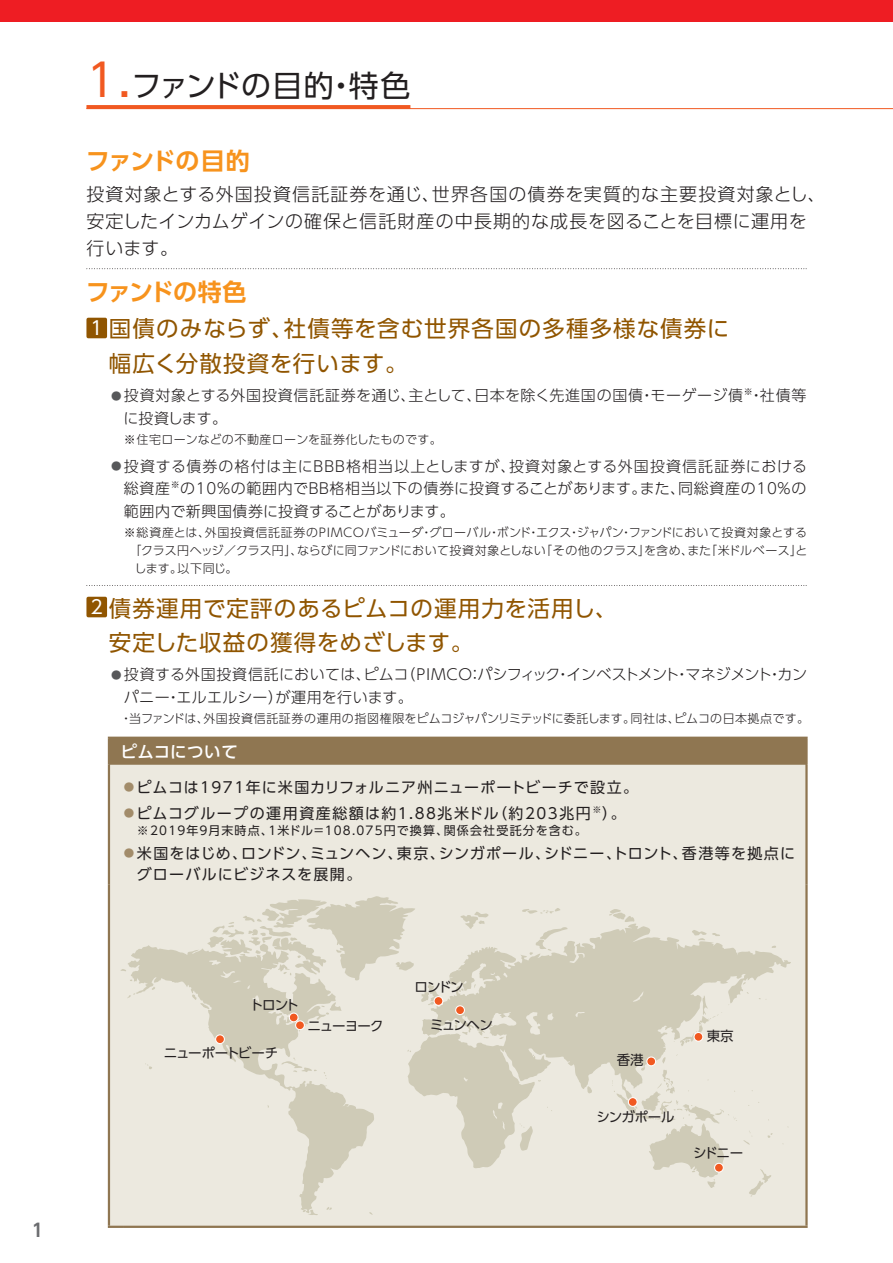
<style>
.page{position:relative;width:893px;height:1263px;background:#fff}
.page>*{position:absolute;margin:0;border:0;box-sizing:border-box;transform-origin:0 0}
.t1{font:30px "UD Shin Go Pro";letter-spacing:-.02em;color:#231f20}
.t2{font:700 24px "UD Shin Go Pro De";letter-spacing:-.05em;color:#f7931d}
.t3{font:22.5px/34.5px "UD Shin Go Pro";letter-spacing:.045em;color:#905500}
.t4{font:300 18px/27px "UD Shin Go Pro";letter-spacing:.055em;color:#231f20}
.t5{font:700 18px "UD Shin Go Pro De";color:#6c6d70}
.t6{font:500 16.5px "UD Shin Go Pro";letter-spacing:.025em;color:#fff}
.t7{font:300 15px/22.5px "UD Shin Go Pro";letter-spacing:.02em;color:#231f20}
.t8{font:15px/21px "UD Shin Go Pro";letter-spacing:.08em;color:#231f20}
.t9{font:15px "UD Shin Go Pro";letter-spacing:.1em;color:#231f20}
.t10{font:13.5px "UD Shin Go Pro";letter-spacing:-.06em;color:#231f20}
.t11{font:300 12px "UD Shin Go Pro";letter-spacing:.015em;color:#231f20}
.t12{font:12px "UD Shin Go Pro";letter-spacing:.1em;color:#231f20}
.s1{font-size:45px;color:#f15921}
.s2{font-size:18.75px;color:#fff}
.s3{font-size:10.5px;color:#57585a}
.s4{font-weight:300;font-size:10.5px;color:#a28c6a}
</style>
<div class="page">
<div style="left:0;top:0;width:893px;height:21px;background:#ee1d23"></div>
<svg style="left:87px;top:268px;width:720px;height:1px"></svg>
<div style="left:109px;top:738px;width:697px;height:27px;background:#8f7651"></div>
<div style="left:110px;top:765px;width:695px;height:461px;background:#ece9df"></div>
<svg style="left:108px;top:737px;width:16px;height:2px"></svg>
<hr style="left:108px;top:739px;width:2px;height:26px;background:#8f7651">
<hr style="left:124px;top:737px;width:684px;height:2px;background:#8f7651">
<hr style="left:805px;top:739px;width:3px;height:26px;background:#8f7651">
<hr style="left:108px;top:765px;width:2px;height:120px;background:#8f7651">
<hr style="left:805px;top:765px;width:3px;height:120px;background:#8f7651">
<hr style="left:108px;top:885px;width:2px;height:341px;background:#8f7651">
<hr style="left:805px;top:885px;width:3px;height:341px;background:#8f7651">
<svg style="left:108px;top:1226px;width:16px;height:2px"></svg>
<hr style="left:124px;top:1226px;width:684px;height:2px;background:#8f7651">
<div style="left:86px;top:318px;width:21px;height:20px;background:#905500;border-radius:2px"></div>
<svg style="left:87px;top:585px;width:720px;height:1px"></svg>
<div style="left:86px;top:597px;width:21px;height:20px;background:#905500;border-radius:2px"></div>
<svg style="left:460px;top:911px;width:29px;height:12px"></svg>
<svg style="left:609px;top:909px;width:26px;height:13px"></svg>
<svg style="left:522px;top:908px;width:38px;height:6px"></svg>
<svg style="left:749px;top:1169px;width:22px;height:28px"></svg>
<svg style="left:127px;top:943px;width:247px;height:270px;background:#e4e1d4"></svg>
<svg style="left:302px;top:1209px;width:16px;height:7px"></svg>
<svg style="left:369px;top:1212px;width:4px;height:4px"></svg>
<svg style="left:326px;top:1207px;width:6px;height:4px"></svg>
<svg style="left:120px;top:968px;width:6px;height:4px"></svg>
<svg style="left:324px;top:1072px;width:3px;height:7px"></svg>
<svg style="left:281px;top:1057px;width:36px;height:15px"></svg>
<svg style="left:145px;top:1063px;width:7px;height:6px"></svg>
<svg style="left:207px;top:896px;width:208px;height:85px;background:#ddd9ca"></svg>
<svg style="left:408px;top:923px;width:383px;height:245px;background:#dedacc"></svg>
<svg style="left:407px;top:1049px;width:4px;height:3px"></svg>
<svg style="left:215px;top:1034px;width:10px;height:10px"></svg>
<svg style="left:455px;top:1005px;width:10px;height:10px"></svg>
<svg style="left:673px;top:995px;width:49px;height:51px;background:#e1dbcd"></svg>
<svg style="left:612px;top:1054px;width:125px;height:134px;background:#e4e0d3"></svg>
<svg style="left:421px;top:983px;width:22px;height:23px"></svg>
<svg style="left:289px;top:1012px;width:16px;height:18px"></svg>
<hr style="left:86px;top:108px;width:807px;height:1px;background:#f15921">
<svg style="left:86px;top:105px;width:324px;height:4px"></svg>
<p class="t5" style="left:32px;top:1215px;width:13px">1</p>
<h1 class="t1" style="left:86px;top:61px;width:325px"><span class="s1">1.</span>ファンドの目的・特色</h1>
<h2 class="t2" style="left:86px;top:141px;width:166px">ファンドの目的</h2>
<p class="t4" style="left:86px;top:180px;width:741px">投資対象とする外国投資信託証券を通じ、世界各国の債券を実質的な主要投資対象とし、安定したインカムゲインの確保と信託財産の中長期的な成長を図ることを目標に運用を行います。</p>
<h2 class="t2" style="left:86px;top:273px;width:162px">ファンドの特色</h2>
<h3 class="t3" style="left:109px;top:311px;width:622px;text-indent:-18px"><span class="s2">1</span> 国債のみならず、社債等を含む世界各国の多種多様な債券に幅広く分散投資を行います。</h3>
<p class="t7" style="left:123px;top:384px;width:685px;text-indent:-12px"><span class="s3">●</span> 投資対象とする外国投資信託証券を通じ、主として、日本を除く先進国の国債・モーゲージ債<sup>※</sup>・社債等に投資します。</p>
<p class="t11" style="left:124px;top:429px;width:319px">※住宅ローンなどの不動産ローンを証券化したものです。</p>
<p class="t7" style="left:124px;top:454px;width:685px;text-align:justify;text-indent:-13px"><span class="s3">●</span> 投資する債券の格付は主にＢＢＢ格相当以上としますが、投資対象とする外国投資信託証券における総資産<sup>※</sup>の10％の範囲内でＢＢ格相当以下の債券に投資することがあります。また、同総資産の10％の範囲内で新興国債券に投資することがあります。</p>
<p class="t11" style="left:124px;top:522px;width:685px">※総資産とは、外国投資信託証券のＰＩＭＣＯバミューダ・グローバル・ボンド・エクス・ジャパン・ファンドにおいて投資対象とする</p>
<p class="t11" style="left:129px;top:540px;width:679px">「クラス円ヘッジ／クラス円」、ならびに同ファンドにおいて投資対象としない「その他のクラス」を含め、また「米ドルベース」と</p>
<p class="t11" style="left:135px;top:558px;width:105px">します。以下同じ。</p>
<h3 class="t3" style="left:109px;top:590px;width:510px;text-indent:-18px"><span class="s2">2</span> 債券運用で定評のあるピムコの運用力を活用し、安定した収益の獲得をめざします。</h3>
<p class="t7" style="left:124px;top:663px;width:685px;text-indent:-13px"><span class="s3">●</span> 投資する外国投資信託においては、ピムコ（PIMCO：パシフィック・インベストメント・マネジメント・カンパニー・エルエルシー）が運用を行います。</p>
<p class="t11" style="left:120px;top:708px;width:690px">・当ファンドは、外国投資信託証券の運用の指図権限をピムコジャパンリミテッドに委託します。同社は、ピムコの日本拠点です。</p>
<p class="t6" style="left:120px;top:738px;width:119px">ピムコについて</p>
<p class="t8" style="left:124px;top:776px;width:516px"><span class="s4">●</span> ピムコは1971年に米国カリフォルニア州ニューポートビーチで設立。</p>
<p class="t9" style="left:124px;top:801px;width:503px"><span class="s4">●</span>ピムコグループの運用資産総額は約1.88兆米ドル（約203兆円<sup>※</sup>）。</p>
<p class="t12" style="left:137px;top:821px;width:452px">※2019年９月末時点、1米ドル＝108.075円で換算、関係会社受託分を含む。</p>
<p class="t8" style="left:137px;top:842px;width:660px;text-indent:-13px"><span class="s4">●</span> 米国をはじめ、ロンドン、ミュンヘン、東京、シンガポール、シドニー、トロント、香港等を拠点にグローバルにビジネスを展開。</p>
<p class="t10" style="left:250px;top:993px;width:51px">トロント</p>
<p class="t10" style="left:164px;top:1042px;width:116px">ニューポートビーチ</p>
<p class="t10" style="left:308px;top:1015px;width:78px">ニューヨーク</p>
<p class="t10" style="left:414px;top:976px;width:51px">ロンドン</p>
<p class="t10" style="left:430px;top:1014px;width:64px">ミュンヘン</p>
<p class="t10" style="left:617px;top:1049px;width:28px">香港</p>
<p class="t10" style="left:596px;top:1105px;width:80px">シンガポール</p>
<p class="t10" style="left:707px;top:1025px;width:28px">東京</p>
<p class="t10" style="left:693px;top:1142px;width:52px">シドニー</p>
</div>
